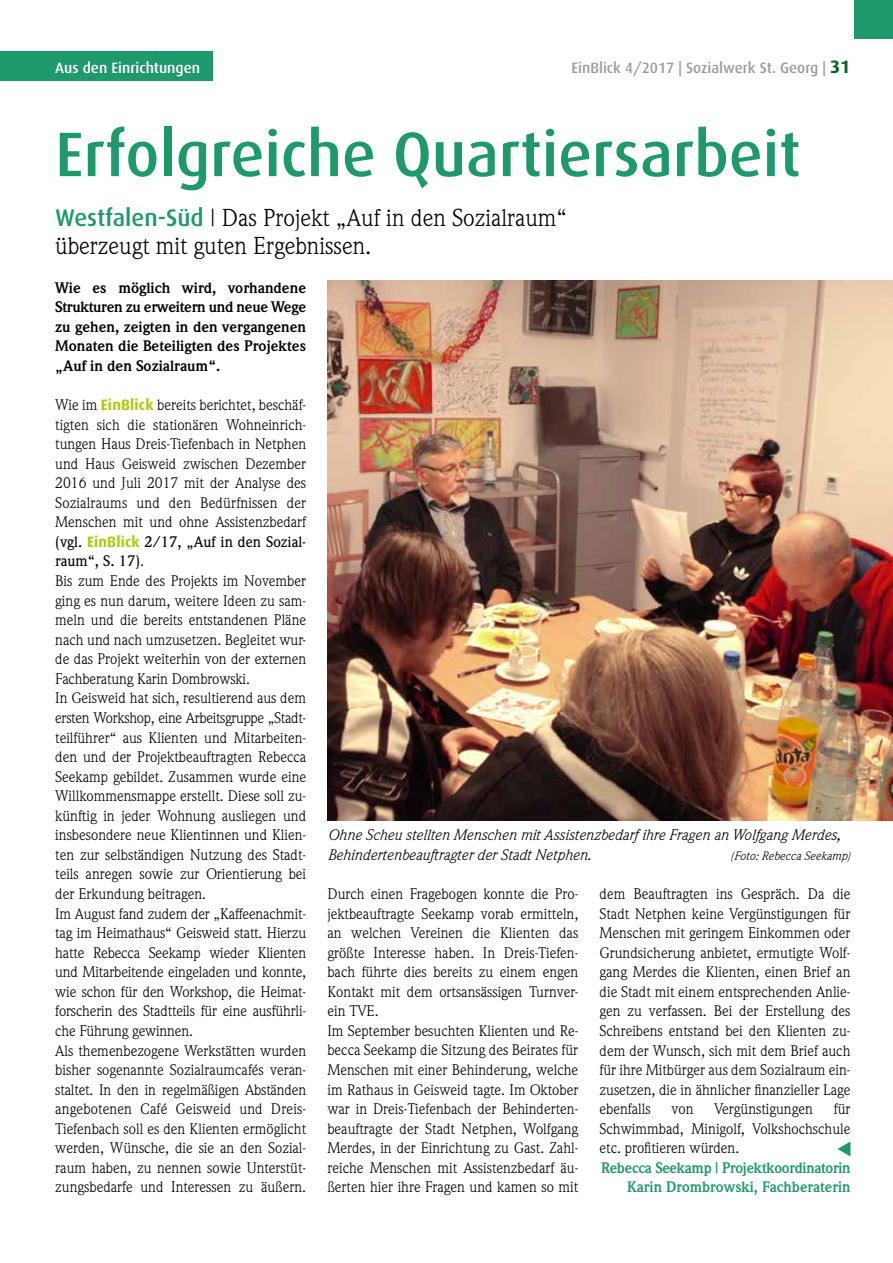
<style>
.page{position:relative;width:893px;height:1263px;background:#fff}
.page>*{position:absolute;margin:0;border:0;box-sizing:border-box;transform-origin:0 0}
.t1{font:500 63px "Dax";color:#1e996c}
.t2{font:24px/28.8px "Weidemann";color:#000}
.t3{font:15px/19.5px "Weidemann";color:#000}
.t4{font:700 15px/19.5px "Weidemann";color:#000;text-align:justify}
.t5{font:italic 15px/19.5px "Weidemann";color:#000}
.t6{font:700 15px/19.5px "Weidemann";letter-spacing:-.02em;color:#1e996c;text-align:right}
.t7{font:500 15px "Dax";color:#9d9d9c}
.t8{font:500 15px "Dax";color:#fff}
.t9{font:italic 12px "Weidemann";color:#000}
.s1{font-weight:700;font-size:18px;color:#00652a}
.s2{font-family:"Dax";font-weight:500;color:#1e996c}
.s3{font-family:"Dax";font-weight:700;color:#afca0b}
.s4{font-weight:500}
</style>
<div class="page">
<div style="left:0;top:51px;width:213px;height:30px;background:#1e996c"></div>
<div style="left:855px;top:0;width:38px;height:38px;background:#1e996c"></div>
<svg style="left:837px;top:1141px;width:13px;height:15px"></svg>
<img style="left:327px;top:280px;width:566px;height:541px">
<p class="t8" style="left:55px;top:59px;width:146px">Aus den Einrichtungen</p>
<p class="t7" style="left:571px;top:59px;width:281px">EinBlick 4/2017 | Sozialwerk St. Georg | <span class="s1">31</span></p>
<h1 class="t1" style="left:55px;top:119px;width:747px">Erfolgreiche Quartiersarbeit</h1>
<h2 class="t2" style="left:55px;top:203px;width:513px"><span class="s2">Westfalen-Süd</span> | Das Projekt „Auf in den Sozialraum“ überzeugt mit guten Ergebnissen.</h2>
<p class="t4" style="left:55px;top:278px;width:252px">Wie es möglich wird, vorhandene Strukturen zu erweitern und neue Wege zu gehen, zeigten in den vergangenen Monaten die Beteiligten des Projektes „Auf in den Sozialraum“.</p>
<p class="t3" style="left:55px;top:395px;width:252px">Wie im <span class="s3">EinBlick</span> bereits berichtet, beschäf&shy;tigten sich die stationären Wohneinrich&shy;tungen Haus Dreis-Tiefenbach in Netphen und Haus Geisweid zwischen Dezember 2016 und Juli 2017 mit der Analyse des Sozialraums und den Bedürfnissen der Menschen mit und ohne Assistenzbedarf <span class="s4">(vgl.</span> <span class="s3">EinBlick</span> <span class="s4">2/17, „Auf in den Sozial&shy;raum“, S. 17)</span>.<br>Bis zum Ende des Projekts im November ging es nun darum, weitere Ideen zu sam&shy;meln und die bereits entstandenen Pläne nach und nach umzusetzen. Begleitet wur&shy;de das Projekt weiterhin von der externen Fachberatung Karin Dombrowski.<br>In Geisweid hat sich, resultierend aus dem ersten Workshop, eine Arbeitsgruppe „Stadt&shy;teilführer“ aus Klienten und Mitarbeiten&shy;den und der Projektbeauftragten Rebecca Seekamp gebildet. Zusammen wurde eine Willkommensmappe erstellt. Diese soll zu&shy;künftig in jeder Wohnung ausliegen und insbesondere neue Klientinnen und Klien&shy;ten zur selbständigen Nutzung des Stadt&shy;teils anregen sowie zur Orientierung bei der Erkundung beitragen.<br>Im August fand zudem der „Kaffeenachmit&shy;tag im Heimathaus“ Geisweid statt. Hierzu hatte Rebecca Seekamp wieder Klienten und Mitarbeitende eingeladen und konnte, wie schon für den Workshop, die Heimat&shy;forscherin des Stadtteils für eine ausführli&shy;che Führung gewinnen.<br>Als themenbezogene Werkstätten wurden bisher sogenannte Sozialraumcafés veran&shy;staltet. In den in regelmäßigen Abständen angebotenen Café Geisweid und Dreis-Tiefenbach soll es den Klienten ermöglicht werden, Wünsche, die sie an den Sozial&shy;raum haben, zu nennen sowie Unterstüt&shy;zungsbedarfe und Interessen zu äußern.</p>
<p class="t5" style="left:327px;top:825px;width:514px">Ohne Scheu stellten Menschen mit Assistenzbedarf ihre Fragen an Wolfgang Merdes,<br>Behindertenbeauftragter der Stadt Netphen.</p>
<p class="t9" style="left:730px;top:848px;width:122px">(Foto: Rebecca Seekamp)</p>
<p class="t3" style="left:600px;top:884px;width:252px;text-align:justify">dem Beauftragten ins Gespräch. Da die Stadt Netphen keine Vergünstigungen für Menschen mit geringem Einkommen oder Grundsicherung anbietet, ermutigte Wolf&shy;gang Merdes die Klienten, einen Brief an die Stadt mit einem entsprechenden Anlie&shy;gen zu verfassen. Bei der Erstellung des Schreibens entstand bei den Klienten zu&shy;dem der Wunsch, sich mit dem Brief auch für ihre Mitbürger aus dem Sozialraum ein&shy;zusetzen, die in ähnlicher finanzieller Lage ebenfalls</p>
<p class="t3" style="left:327px;top:884px;width:252px">Durch einen Fragebogen konnte die Pro&shy;jektbeauftragte Seekamp vorab ermitteln, an welchen Vereinen die Klienten das größte Interesse haben. In Dreis-Tiefen&shy;bach führte dies bereits zu einem engen Kontakt mit dem ortsansässigen Turnver&shy;ein TVE.<br>Im September besuchten Klienten und Re&shy;becca Seekamp die Sitzung des Beirates für Menschen mit einer Behinderung, welche im Rathaus in Geisweid tagte. Im Oktober war in Dreis-Tiefenbach der Behinderten&shy;beauftragte der Stadt Netphen, Wolfgang Merdes, in der Einrichtung zu Gast. Zahl&shy;reiche Menschen mit Assistenzbedarf äu&shy;ßerten hier ihre Fragen und kamen so mit</p>
<p class="t3" style="left:600px;top:1099px;width:252px;text-align:justify;text-indent:234px">für Schwimmbad, Minigolf, Volkshochschule etc. profitieren würden.</p>
<p class="t6" style="left:601px;top:1158px;width:251px">Rebecca Seekamp | Projektkoordinatorin<br>Karin Drombrowski, Fachberaterin</p>
<p class="t3" style="left:672px;top:1099px;width:23px">von</p>
<p class="t3" style="left:714px;top:1099px;width:100px">Vergünstigungen</p>
</div>
